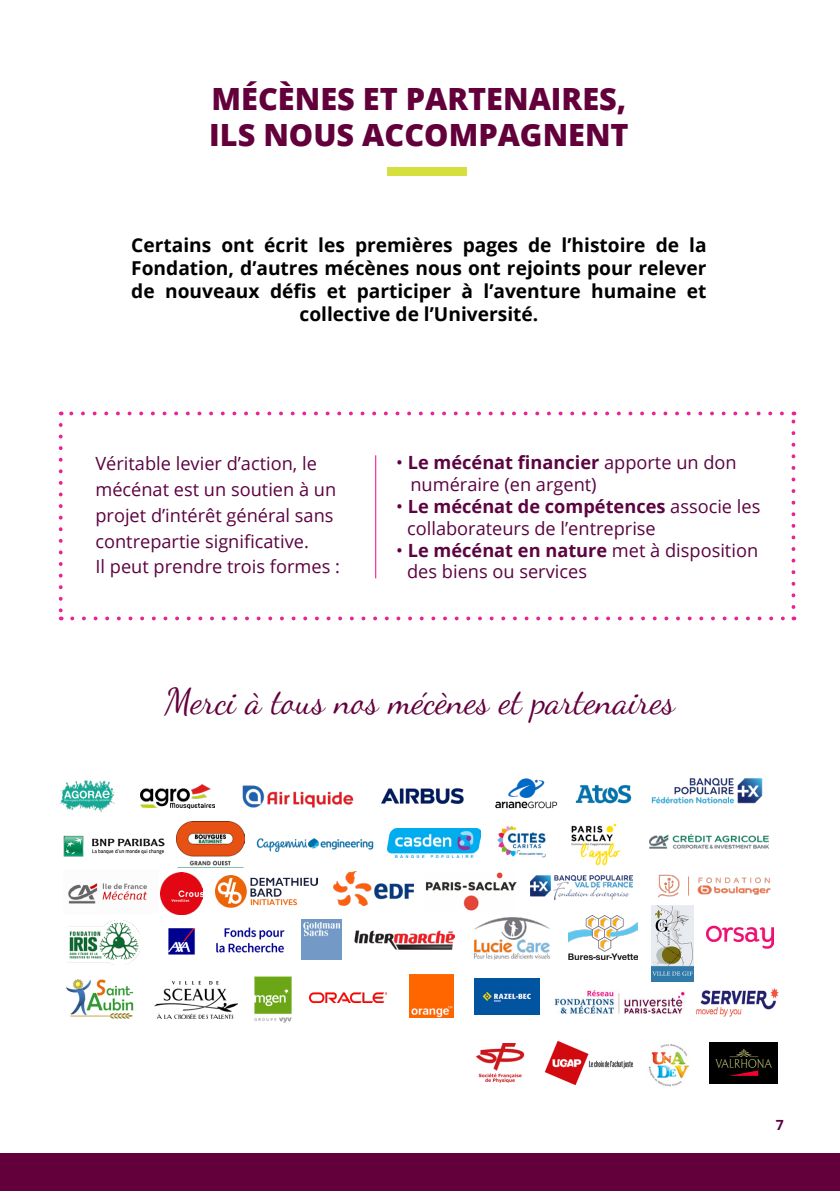
<style>
.page{position:relative;width:840px;height:1191px;background:#fff}
.page>*{position:absolute;margin:0;border:0;box-sizing:border-box;transform-origin:0 0}
.t1{font:36px "Dancing Script OT";color:#63003c}
.t2{font:800 30.6px "Open Sans";color:#63003c}
.t3{font:700 19.2px/23px "Open Sans";color:#000001;text-align:center}
.t4{font:18.2px/25.8px "Open Sans";color:#5c0341}
.t5{font:700 14px "Open Sans";color:#5b0441}
.s1{font-weight:700}
</style>
<div class="page">
<img style="left:554px;top:990px;width:131px;height:24px">
<svg style="left:72px;top:616px;width:713px;height:4px"></svg>
<svg style="left:59px;top:425px;width:4px;height:195px"></svg>
<svg style="left:791px;top:411px;width:3px;height:196px"></svg>
<svg style="left:61px;top:411px;width:720px;height:4px"></svg>
<hr style="left:375px;top:455px;width:1px;height:123px;background:#ec008c">
<div style="left:387px;top:167px;width:79px;height:9px;background:#d5df3d"></div>
<div style="left:0;top:1153px;width:839px;height:38px;background:#63003c"></div>
<img style="left:60px;top:780px;width:55px;height:32px">
<img style="left:140px;top:784px;width:74px;height:24px">
<img style="left:242px;top:785px;width:112px;height:23px">
<img style="left:381px;top:788px;width:83px;height:16px">
<img style="left:575px;top:785px;width:55px;height:18px">
<img style="left:651px;top:777px;width:112px;height:27px">
<img style="left:63px;top:835px;width:101px;height:21px">
<img style="left:177px;top:821px;width:67px;height:45px">
<img style="left:256px;top:838px;width:118px;height:15px">
<img style="left:387px;top:828px;width:93px;height:29px">
<img style="left:497px;top:825px;width:49px;height:32px">
<img style="left:571px;top:823px;width:50px;height:43px">
<img style="left:649px;top:833px;width:120px;height:16px">
<img style="left:68px;top:883px;width:79px;height:21px">
<img style="left:160px;top:872px;width:42px;height:42px">
<img style="left:215px;top:875px;width:102px;height:32px">
<img style="left:333px;top:871px;width:80px;height:34px">
<img style="left:425px;top:872px;width:91px;height:38px">
<img style="left:168px;top:927px;width:117px;height:28px">
<img style="left:530px;top:875px;width:102px;height:26px">
<img style="left:658px;top:874px;width:113px;height:24px">
<img style="left:68px;top:921px;width:72px;height:43px">
<img style="left:301px;top:920px;width:40px;height:39px">
<img style="left:354px;top:930px;width:100px;height:19px">
<img style="left:474px;top:917px;width:76px;height:42px">
<img style="left:568px;top:915px;width:69px;height:44px">
<img style="left:651px;top:905px;width:41px;height:76px">
<img style="left:706px;top:926px;width:67px;height:22px">
<img style="left:67px;top:979px;width:67px;height:39px">
<img style="left:155px;top:981px;width:82px;height:37px">
<img style="left:254px;top:976px;width:38px;height:47px">
<img style="left:309px;top:992px;width:78px;height:10px">
<img style="left:474px;top:978px;width:65px;height:36px">
<img style="left:696px;top:988px;width:81px;height:28px">
<img style="left:476px;top:1043px;width:49px;height:40px">
<img style="left:544px;top:1041px;width:88px;height:44px">
<img style="left:648px;top:1044px;width:42px;height:43px">
<img style="left:709px;top:1043px;width:67px;height:40px">
<img style="left:409px;top:974px;width:44px;height:44px">
<img style="left:495px;top:778px;width:62px;height:30px">
<p class="t2" style="left:211px;top:75px;width:416px">MÉCÈNES ET PARTENAIRES,</p>
<p class="t2" style="left:209px;top:112px;width:421px">ILS NOUS ACCOMPAGNENT</p>
<p class="t3" style="left:131px;top:233px;width:576px">Certains ont écrit les premières pages de l’histoire de la Fondation, d’autres mécènes nous ont rejoints pour relever de nouveaux défis et participer à l’aventure humaine et collective de l’Université.</p>
<p class="t4" style="left:95px;top:450px;width:242px">Véritable levier d’action, le mécénat est un soutien à un projet d’intérêt général sans contrepartie significative.</p>
<p class="t4" style="left:95px;top:553px;width:246px">Il peut prendre trois formes :</p>
<p class="t4" style="left:410px;top:451px;width:327px;line-height:21.8px;text-indent:-14px">• <span class="s1">Le mécénat financier</span> apporte un don numéraire (en argent)</p>
<p class="t4" style="left:407px;top:495px;width:354px;line-height:21.8px;text-indent:-11px">• <span class="s1">Le mécénat de compétences</span> associe les collaborateurs de l’entreprise</p>
<p class="t4" style="left:407px;top:538px;width:352px;line-height:21.8px;text-indent:-11px">• <span class="s1">Le mécénat en nature</span> met à disposition des biens ou services</p>
<p class="t1" style="left:164px;top:680px;width:512px">Merci à tous nos mécènes et partenaires</p>
<p class="t5" style="left:775px;top:1114px;width:9px">7</p>
</div>
